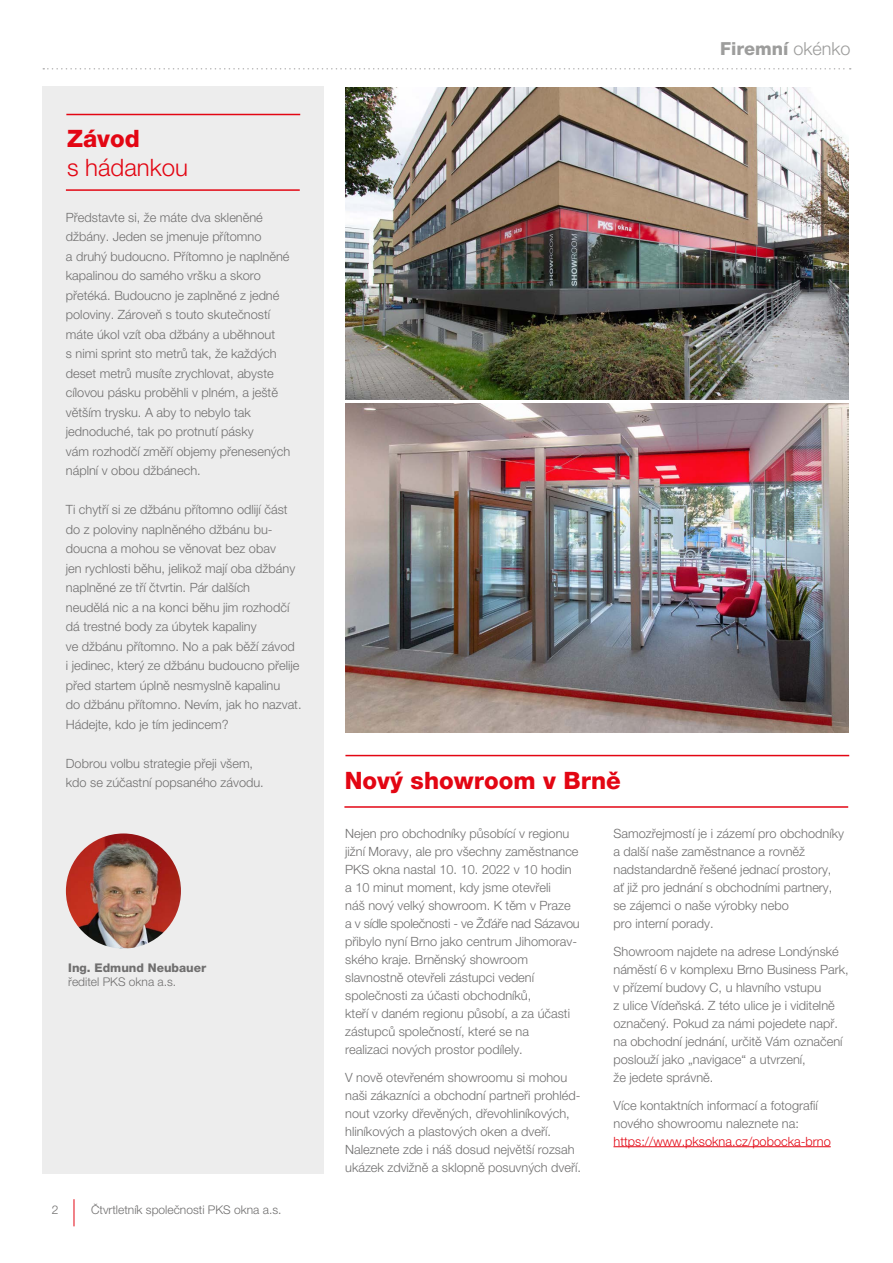
<style>
.page{position:relative;width:893px;height:1263px;background:#fff}
.page>*{position:absolute;margin:0;border:0;box-sizing:border-box;transform-origin:0 0}
.t1{font:24px "Helvetica Neue CE Heavy";color:#e30613}
.t2{font:24px "Helvetica Neue CE Light";color:#e30613}
.t3{font:18px "Helvetica Neue CE Heavy";color:#9d9d9c}
.t4{font:12.75px/18px "Helvetica Neue CE Light";color:#706f6f}
.t5{font:12.75px "Helvetica Neue CE Light";color:#e30613}
.t6{font:12px "Helvetica Neue CE Light";color:#706f6f}
.t7{font:12px "Helvetica Neue CE Heavy";color:#706f6f}
.s1{font-family:"Helvetica Neue CE Light"}
</style>
<div class="page">
<svg style="left:43px;top:68px;width:808px;height:2px"></svg>
<div style="left:43px;top:87px;width:281px;height:1087px;background:#ededed"></div>
<hr style="left:345px;top:755px;width:504px;height:1px;background:#e30613">
<hr style="left:344px;top:806px;width:504px;height:2px;background:#e30613">
<hr style="left:66px;top:114px;width:234px;height:1px;background:#e30613">
<hr style="left:66px;top:189px;width:234px;height:2px;background:#e30613">
<hr style="left:613px;top:1146px;width:218px;height:1px;background:#e30613">
<img style="left:66px;top:833px;width:115px;height:115px;border-radius:58px">
<img style="left:345px;top:403px;width:503px;height:329px">
<img style="left:345px;top:88px;width:504px;height:312px">
<svg style="left:74px;top:1199px;width:1px;height:27px"></svg>
<h1 class="t1" style="left:67px;top:125px;width:74px">Závod</h1>
<h1 class="t2" style="left:67px;top:154px;width:122px">s hádankou</h1>
<p class="t4" style="left:66px;top:208px;width:226px;line-height:19.5px">Představte si, že máte dva skleněné džbány. Jeden se jmenuje přítomno<br>a druhý budoucno. Přítomno je naplněné kapalinou do samého vršku a skoro přetéká. Budoucno je zaplněné z jedné poloviny. Zároveň s touto skutečností máte úkol vzít oba džbány a uběhnout<br>s nimi sprint sto metrů tak, že každých deset metrů musíte zrychlovat, abyste cílovou pásku proběhli v plném, a ještě větším trysku. A aby to nebylo tak jednoduché, tak po protnutí pásky<br>vám rozhodčí změří objemy přenesených náplní v obou džbánech.</p>
<p class="t4" style="left:66px;top:500px;width:237px;line-height:19.5px">Ti chytří si ze džbánu přítomno odlijí část do z poloviny naplněného džbánu bu&shy;doucna a mohou se věnovat bez obav<br>jen rychlosti běhu, jelikož mají oba džbány naplněné ze tří čtvrtin. Pár dalších<br>neudělá nic a na konci běhu jim rozhodčí dá trestné body za úbytek kapaliny<br>ve džbánu přítomno. No a pak běží závod<br>i jedinec, který ze džbánu budoucno přelije před startem úplně nesmyslně kapalinu<br>do džbánu přítomno. Nevím, jak ho nazvat.<br>Hádejte, kdo je tím jedincem?</p>
<p class="t4" style="left:66px;top:753px;width:199px;line-height:19.5px">Dobrou volbu strategie přeji všem, kdo se zúčastní popsaného závodu.</p>
<p class="t7" style="left:68px;top:961px;width:140px">Ing. Edmund Neubauer</p>
<p class="t6" style="left:68px;top:975px;width:110px">ředitel PKS okna a.s.</p>
<p class="t6" style="left:52px;top:1203px;width:8px">2</p>
<p class="t6" style="left:91px;top:1203px;width:192px">Čtvrtletník společnosti PKS okna a.s.</p>
<h2 class="t3" style="left:720px;top:39px;width:132px">Firemní <span class="s1">okénko</span></h2>
<h1 class="t1" style="left:345px;top:767px;width:278px">Nový showroom v Brně</h1>
<p class="t4" style="left:345px;top:824px;width:236px">Nejen pro obchodníky působící v regionu jižní Moravy, ale pro všechny zaměstnance PKS okna nastal 10. 10. 2022 v 10 hodin a 10 minut moment, kdy jsme otevřeli<br>náš nový velký showroom. K těm v Praze a v sídle společnosti - ve Žďáře nad Sázavou přibylo nyní Brno jako centrum Jihomorav&shy;ského kraje. Brněnský showroom slavnostně otevřeli zástupci vedení společnosti za účasti obchodníků,<br>kteří v daném regionu působí, a za účasti zástupců společností, které se na<br>realizaci nových prostor podílely.</p>
<p class="t4" style="left:345px;top:1068px;width:237px">V nově otevřeném showroomu si mohou naši zákazníci a obchodní partneři prohléd&shy;nout vzorky dřevěných, dřevohliníkových, hliníkových a plastových oken a dveří.<br>Naleznete zde i náš dosud největší rozsah ukázek zdvižně a sklopně posuvných dveří.</p>
<p class="t4" style="left:613px;top:824px;width:232px">Samozřejmostí je i zázemí pro obchodníky a další naše zaměstnance a rovněž nadstandardně řešené jednací prostory, ať již pro jednání s obchodními partnery, se zájemci o naše výrobky nebo<br>pro interní porady.</p>
<p class="t4" style="left:613px;top:942px;width:237px">Showroom najdete na adrese Londýnské náměstí 6 v komplexu Brno Business Park, v přízemí budovy C, u hlavního vstupu<br>z ulice Vídeňská. Z této ulice je i viditelně označený. Pokud za námi pojedete např. na obchodní jednání, určitě Vám označení poslouží jako „navigace“ a utvrzení,<br>že jedete správně.</p>
<p class="t4" style="left:613px;top:1096px;width:206px">Více kontaktních informací a fotografií nového showroomu naleznete na:</p>
<p class="t5" style="left:613px;top:1134px;width:219px">https://www.pksokna.cz/pobocka-brno</p>
</div>
